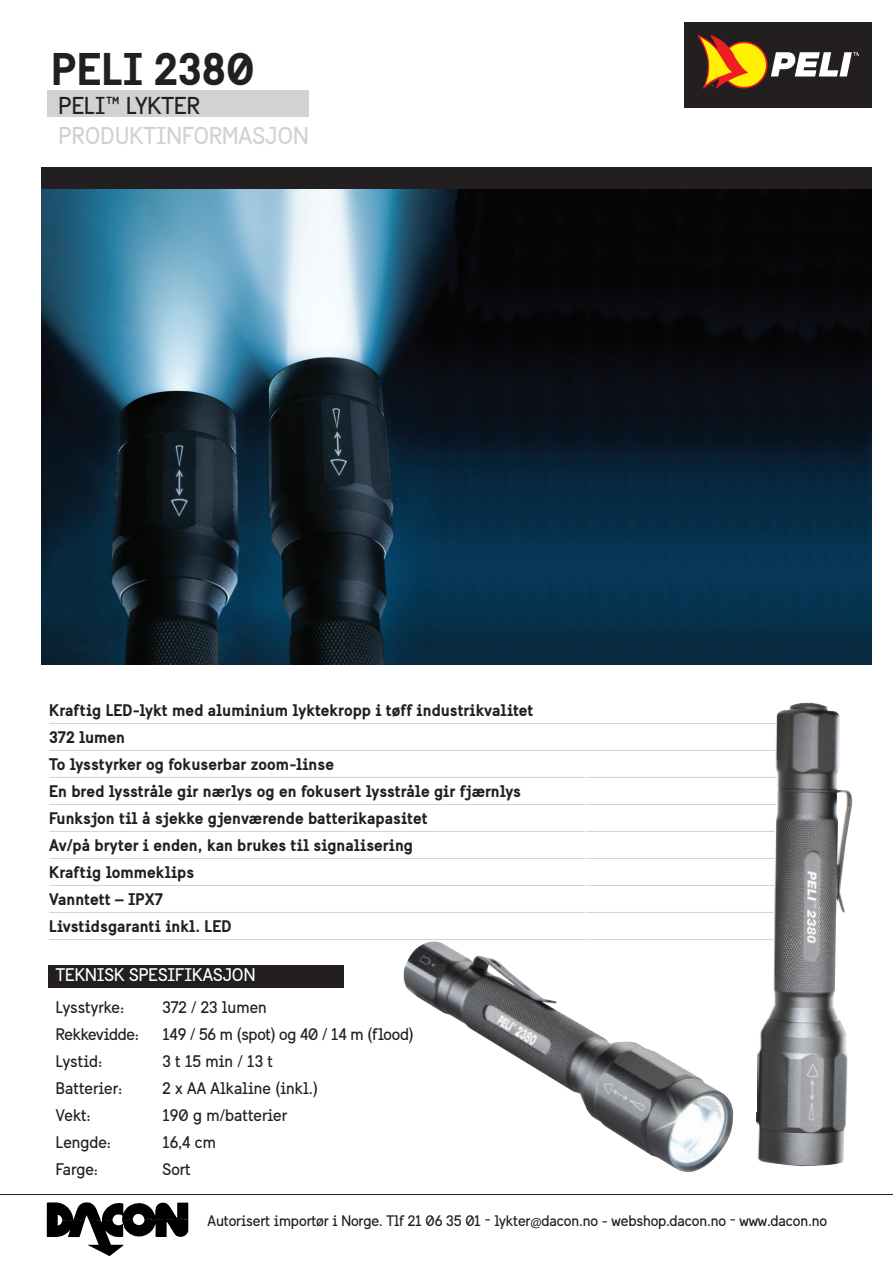
<style>
.page{position:relative;width:893px;height:1263px;background:#fff}
.page>*{position:absolute;margin:0;border:0;box-sizing:border-box;transform-origin:0 0}
.t1{font:700 45px "Sweden Sans";color:#231f20}
.t2{font:24px "Sweden Sans";color:#d1d2d4}
.t3{font:24px "Sweden Sans";color:#231f20}
.t4{font:18px "Sweden Sans";color:#fff}
.t5{font:700 16.5px/27px "Sweden Sans";color:#231f20}
.t6{font:16.5px "Sweden Sans";color:#231f20}
.t7{font:16.5px "Sweden Sans";letter-spacing:-.02em;color:#231f20}
.t8{font:15px "Sweden Sans";letter-spacing:-.01em;color:#231f20}
</style>
<div class="page">
<hr style="left:49px;top:723px;width:756px;height:1px;background:#d1d2d4">
<hr style="left:49px;top:750px;width:756px;height:1px;background:#d1d2d4">
<hr style="left:49px;top:777px;width:756px;height:1px;background:#d1d2d4">
<hr style="left:49px;top:804px;width:756px;height:1px;background:#d1d2d4">
<hr style="left:49px;top:831px;width:756px;height:1px;background:#d1d2d4">
<hr style="left:49px;top:858px;width:756px;height:1px;background:#d1d2d4">
<hr style="left:49px;top:885px;width:756px;height:1px;background:#d1d2d4">
<hr style="left:49px;top:912px;width:756px;height:1px;background:#d1d2d4">
<hr style="left:49px;top:939px;width:540px;height:1px;background:#d1d2d4">
<hr style="left:589px;top:939px;width:221px;height:1px;background:#d1d2d4">
<div style="left:47px;top:90px;width:262px;height:27px;background:#d1d2d4"></div>
<svg style="left:47px;top:1202px;width:141px;height:54px"></svg>
<div style="left:684px;top:22px;width:188px;height:86px;background:#231f20"></div>
<svg style="left:697px;top:35px;width:162px;height:54px"></svg>
<div style="left:41px;top:167px;width:831px;height:23px;background:#231f20"></div>
<img style="left:41px;top:190px;width:831px;height:474px">
<hr style="left:585px;top:767px;width:2px;height:365px;background:#fff">
<div style="left:48px;top:965px;width:296px;height:22px;background:#231f20"></div>
<hr style="left:0;top:1194px;width:893px;height:1px;background:#231f20">
<img style="left:403px;top:941px;width:330px;height:231px">
<img style="left:756px;top:703px;width:96px;height:463px">
<h1 class="t1" style="left:51px;top:40px;width:205px">PELI 2380</h1>
<h2 class="t3" style="left:59px;top:91px;width:143px">PELI™ LYKTER</h2>
<h2 class="t2" style="left:59px;top:121px;width:252px">PRODUKTINFORMASJON</h2>
<p class="t5" style="left:49px;top:696px;width:486px">Kraftig LED-lykt med aluminium lyktekropp i tøff industrikvalitet 372 lumen<br>To lysstyrker og fokuserbar zoom-linse<br>En bred lysstråle gir nærlys og en fokusert lysstråle gir fjærnlys Funksjon til å sjekke gjenværende batterikapasitet<br>Av/på bryter i enden, kan brukes til signalisering<br>Kraftig lommeklips<br>Vanntett – IPX7<br>Livstidsgaranti inkl. LED</p>
<p class="t4" style="left:56px;top:964px;width:201px">TEKNISK SPESIFIKASJON</p>
<p class="t6" style="left:56px;top:997px;width:70px">Lysstyrke:</p>
<p class="t6" style="left:162px;top:997px;width:106px">372 / 23 lumen</p>
<p class="t7" style="left:56px;top:1024px;width:85px">Rekkevidde:</p>
<p class="t7" style="left:162px;top:1024px;width:253px">149 / 56 m (spot) og 40 / 14 m (flood)</p>
<p class="t6" style="left:56px;top:1051px;width:48px">Lystid:</p>
<p class="t6" style="left:162px;top:1051px;width:112px">3 t 15 min / 13 t</p>
<p class="t6" style="left:56px;top:1078px;width:68px">Batterier:</p>
<p class="t6" style="left:162px;top:1078px;width:157px">2 x AA Alkaline (inkl.)</p>
<p class="t6" style="left:56px;top:1105px;width:36px">Vekt:</p>
<p class="t6" style="left:162px;top:1105px;width:126px">190 g m/batterier</p>
<p class="t6" style="left:56px;top:1132px;width:57px">Lengde:</p>
<p class="t6" style="left:162px;top:1132px;width:55px">16,4 cm</p>
<p class="t6" style="left:56px;top:1159px;width:44px">Farge:</p>
<p class="t6" style="left:162px;top:1159px;width:30px">Sort</p>
<p class="t8" style="left:208px;top:1211px;width:621px">Autorisert importør i Norge. Tlf 21 06 35 01 - lykter@dacon.no - webshop.dacon.no - www.dacon.no</p>
</div>
